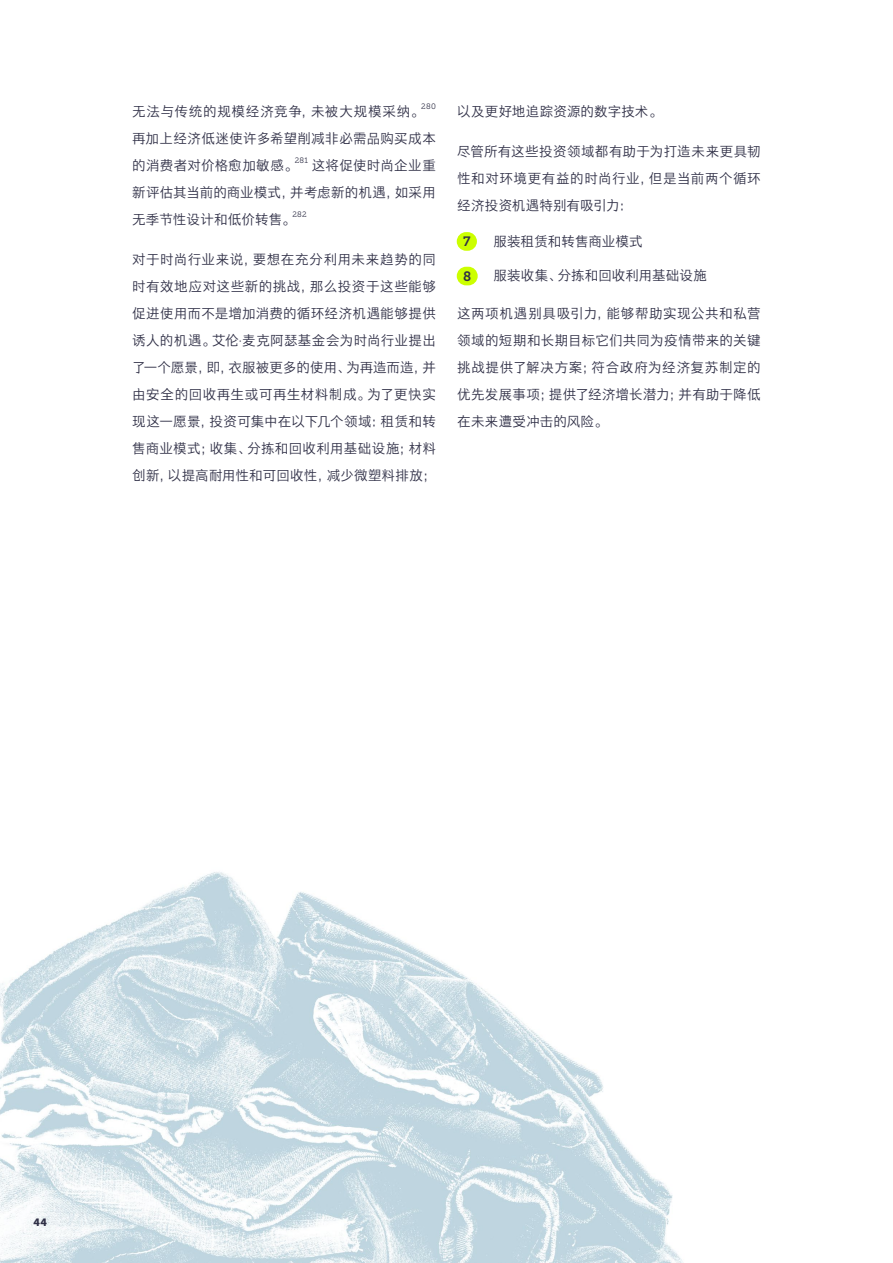
<style>
.page{position:relative;width:893px;height:1263px;background:#fff}
.page>*{position:absolute;margin:0;border:0;box-sizing:border-box;transform-origin:0 0}
.t1{font:13.5px/27px "HY Tie Xian Hei DEJ";letter-spacing:.02em;color:#2f2f46;text-align:justify}
.t2{font:13.5px "HY Tie Xian Hei DEJ";letter-spacing:.06em;color:#2f2f46}
.t3{font:13.5px "Museo Slab 700";color:#2f2f46}
.t4{font:10.5px "Museo Slab 900";color:#2f2f46}
.t5{font:7.8px "Museo Slab 300";letter-spacing:.035em;color:#2f2f46}
.s1{font-family:"Museo Slab 300"}
</style>
<div class="page">
<img style="left:0;top:872px;width:683px;height:391px">
<div style="left:457px;top:232px;width:20px;height:19px;background:#cf0;border-radius:9px"></div>
<div style="left:457px;top:267px;width:21px;height:18px;background:#cf0;border-radius:9px"></div>
<p class="t2" style="left:132px;top:102px;width:293px">无法与传统的规模经济竞争，未被大规模采纳。</p>
<p class="t5" style="left:421px;top:102px;width:16px">280</p>
<p class="t1" style="left:132px;top:124px;width:305px">再加上经济低迷使许多希望削减非必需品购买成本的消费者对价格愈加敏感。</p>
<p class="t5" style="left:295px;top:156px;width:15px">281</p>
<p class="t1" style="left:132px;top:151px;width:305px;text-indent:179px">这将促使时尚企业重新评估其当前的商业模式，并考虑新的机遇，如采用无季节性设计和低价转售。</p>
<p class="t5" style="left:292px;top:210px;width:16px">282</p>
<p class="t1" style="left:132px;top:245px;width:305px">对于时尚行业来说，要想在充分利用未来趋势的同时有效地应对这些新的挑战，那么投资于这些能够促进使用而不是增加消费的循环经济机遇能够提供诱人的机遇。艾伦<span class="s1">·</span>麦克阿瑟基金会为时尚行业提出了一个愿景，即，衣服被更多的使用、为再造而造，并由安全的回收再生或可再生材料制成。为了更快实现这一愿景，投资可集中在以下几个领域：租赁和转售商业模式；收集、分拣和回收利用基础设施；材料创新，以提高耐用性和可回收性，减少微塑料排放；</p>
<p class="t1" style="left:457px;top:97px;width:206px">以及更好地追踪资源的数字技术。</p>
<p class="t1" style="left:457px;top:137px;width:305px">尽管所有这些投资领域都有助于为打造未来更具韧性和对环境更有益的时尚行业，但是当前两个循环经济投资机遇特别有吸引力：</p>
<p class="t3" style="left:463px;top:234px;width:9px">7</p>
<p class="t1" style="left:493px;top:227px;width:151px">服装租赁和转售商业模式</p>
<p class="t3" style="left:463px;top:268px;width:10px">8</p>
<p class="t1" style="left:493px;top:262px;width:215px">服装收集、分拣和回收利用基础设施</p>
<p class="t1" style="left:457px;top:299px;width:305px">这两项机遇别具吸引力，能够帮助实现公共和私营领域的短期和长期目标它们共同为疫情带来的关键挑战提供了解决方案；符合政府为经济复苏制定的优先发展事项；提供了经济增长潜力；并有助于降低在未来遭受冲击的风险。</p>
<p class="t4" style="left:33px;top:1216px;width:15px">44</p>
</div>
